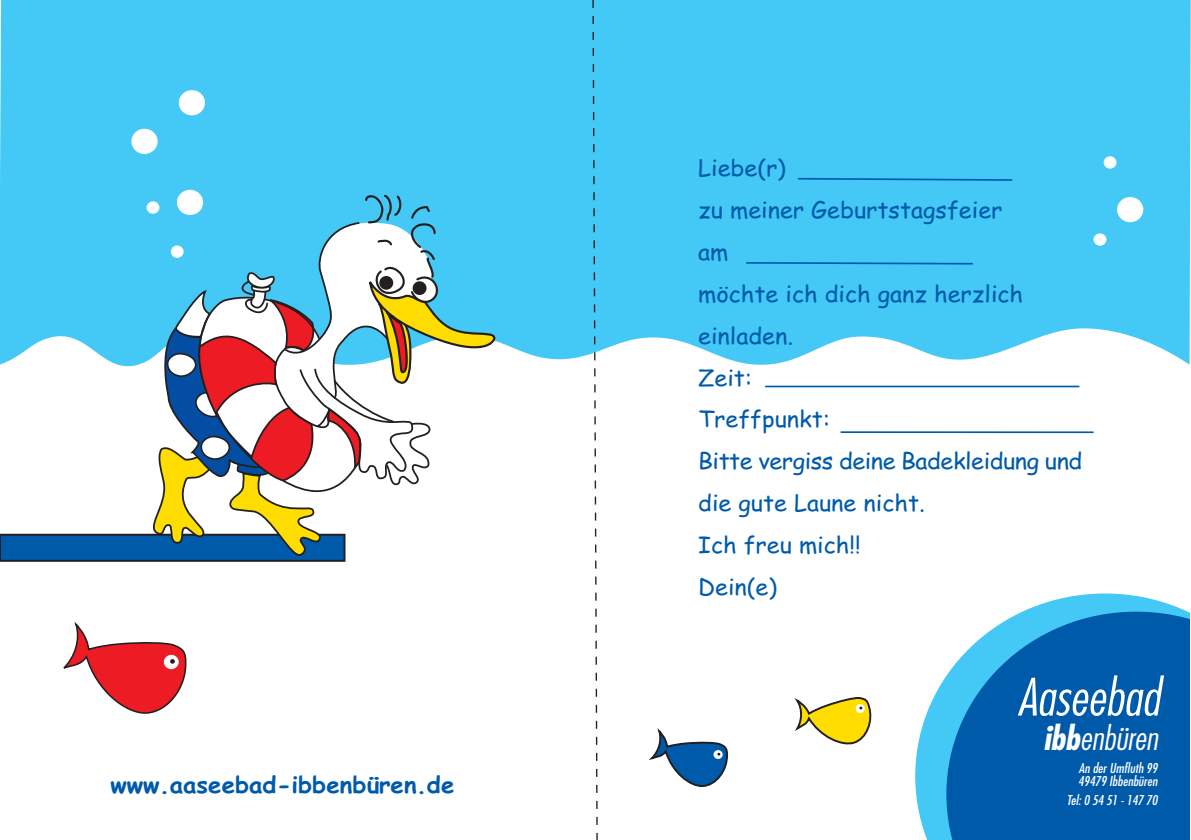
<style>
.page{position:relative;width:1191px;height:840px;background:#fff}
.page>*{position:absolute;margin:0;border:0;box-sizing:border-box;transform-origin:0 0}
.t1{font:italic 300 condensed 50.2px "Futura";color:#fff;scale:1.04 1}
.t2{font:italic 300 condensed 32.6px "Futura";color:#fff;scale:1.04 1}
.t3{font:700 23px "Comic Sans MS";color:#005aaa;scale:1.04 1}
.t4{font:22.6px/41.8px "Comic Sans MS";color:#005aaa;scale:1.04 1}
.t5{font:italic condensed 13.2px/13.2px "Futura";color:#fff;scale:1.04 1}
.s1{font-weight:700}
</style>
<div class="page">
<div style="left:0;top:0;width:1190px;height:367px;background:#44c8f5"></div>
<svg style="left:915px;top:593px;width:271px;height:246px"></svg>
<div style="left:0;top:533px;width:345px;height:28px;background:#005aaa;border:2px solid #231f20"></div>
<div style="left:158px;top:0;width:114px;height:193px;background:#44c8f5"></div>
<svg style="left:142px;top:193px;width:352px;height:369px"></svg>
<svg style="left:946px;top:611px;width:243px;height:228px;fill:#005aaa"></svg>
<svg style="left:591px;top:0;width:7px;height:839px"></svg>
<div style="left:131px;top:129px;width:27px;height:25px;background:#fff;border-radius:50%"></div>
<div style="left:177px;top:190px;width:26px;height:25px;background:#fff;border-radius:50%"></div>
<div style="left:179px;top:90px;width:26px;height:25px;background:#fff;border-radius:50%"></div>
<div style="left:171px;top:245px;width:13px;height:13px;background:#fff;border-radius:50%"></div>
<hr style="left:765px;top:385px;width:314px;height:2px;background:#005aaa">
<hr style="left:840px;top:431px;width:253px;height:2px;background:#005aaa">
<svg style="left:796px;top:177px;width:218px;height:4px"></svg>
<svg style="left:744px;top:261px;width:230px;height:4px"></svg>
<svg style="left:63px;top:622px;width:124px;height:91px"></svg>
<svg style="left:649px;top:728px;width:78px;height:58px"></svg>
<svg style="left:794px;top:697px;width:78px;height:48px"></svg>
<div style="left:1117px;top:197px;width:26px;height:25px;background:#fff;border-radius:50%"></div>
<div style="left:1103px;top:156px;width:13px;height:12px;background:#fff;border-radius:50%"></div>
<div style="left:1093px;top:233px;width:13px;height:12px;background:#fff;border-radius:50%"></div>
<div style="left:147px;top:201px;width:12px;height:13px;background:#fff;border-radius:50%"></div>
<p class="t3" style="left:110px;top:774px;width:332px">www.aaseebad-ibbenbüren.de</p>
<p class="t4" style="left:698px;top:150px;width:371px">Liebe(r)<br>zu meiner Geburtstagsfeier<br>am<br>möchte ich dich ganz herzlich einladen.<br>Zeit:<br>Treffpunkt:<br>Bitte vergiss deine Badekleidung und die gute Laune nicht.<br>Ich freu mich!!<br>Dein(e)</p>
<h1 class="t1" style="left:1017px;top:675px;width:146px">Aaseebad</h1>
<h2 class="t2" style="left:1043px;top:723px;width:117px"><span class="s1">ibb</span>enbüren</h2>
<p class="t5" style="left:1078px;top:762px;width:80px">An derUmfluth 99<br>49479 Ibbenbüren</p>
<p class="t5" style="left:1067px;top:793px;width:91px">Tel:0 54 51 -147 70</p>
</div>
